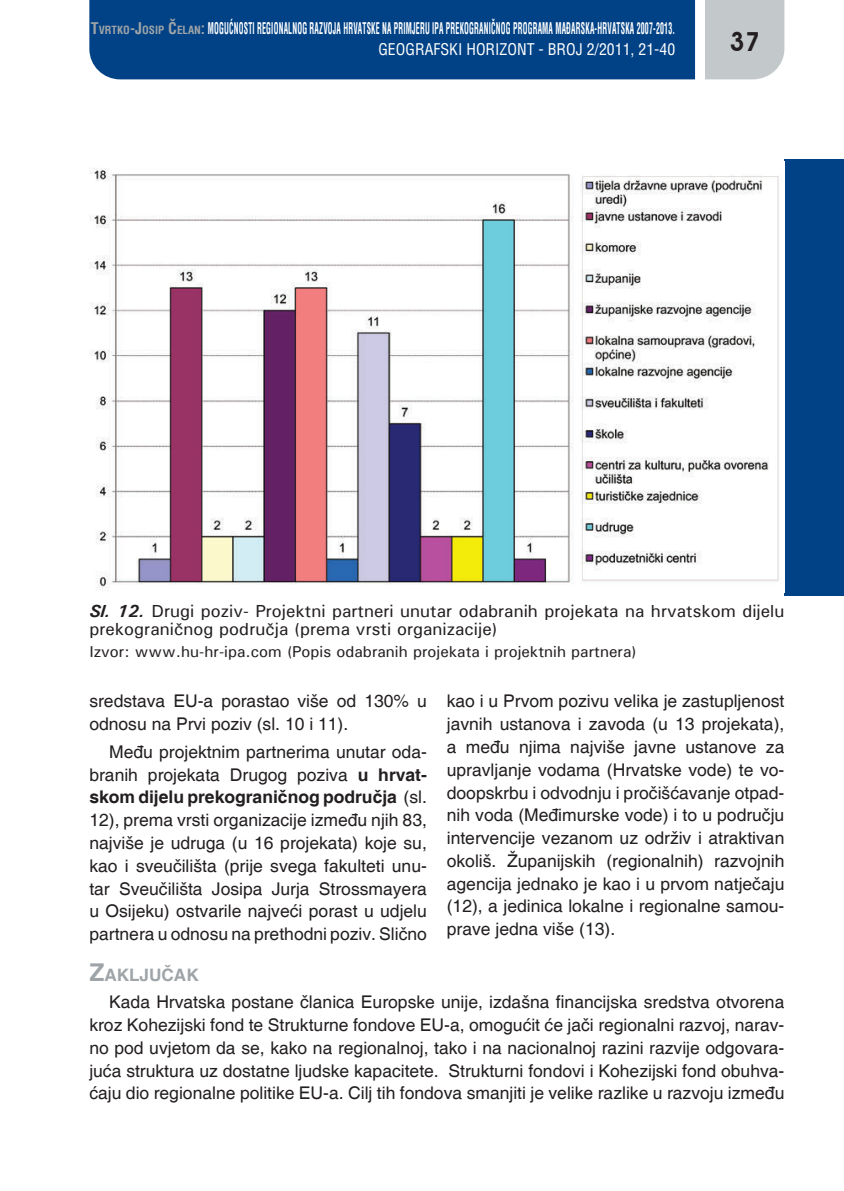
<style>
.page{position:relative;width:844px;height:1191px;background:#fff}
.page>*{position:absolute;margin:0;border:0;box-sizing:border-box;transform-origin:0 0}
.t1{font:600 26.25px "Avant Garde IT Cby BT";color:#231f20}
.Standard__Web{font:17.5px/22.8px "Helvetica";color:#231f20;text-align:justify}
.t2{font:500 17.5px/17.5px "Univers";color:#231f20}
.t3{font:700 17.15px "Helvetica";color:#9ea4a7}
.t4{font:700 condensed 15.75px "Helvetica";letter-spacing:.025em;color:#fff;scale:.5 1}
.t5{font:500 15.75px "Univers";color:#231f20}
.t6{font:condensed 15.75px "Helvetica";color:#fff}
.s1{color:#9ea4a7}
.s2{font-size:11.03px;color:#9ea4a7}
.s3{font-weight:700;font-style:italic}
.s4{font-weight:700}
.s5{font-size:24.5px}
</style>
<div class="page">
<div style="left:705px;top:0;width:79px;height:79px;background:#c3c8ca"></div>
<div style="left:89px;top:0;width:605px;height:79px;background:#014286"></div>
<div style="left:784px;top:159px;width:59px;height:436px;background:#014286"></div>
<img style="left:90px;top:168px;width:689px;height:422px">
<p class="t4" style="left:91px;top:18px;width:1169px"><span class="s1">T</span><span class="s2">VRTKO</span><span class="s1">-J</span><span class="s2">OSIP</span> <span class="s1">Č</span><span class="s2">ELAN</span><span class="s1">:</span> MOGUĆNOSTI REGIONALNOG RAZVOJA HRVATSKE NA PRIMJERU IPA PREKOGRANIČNOG PROGRAMA MAĐARSKA-HRVATSKA 2007-2013.</p>
<p class="t6" style="left:378px;top:39px;width:298px">GEOGRAFSKI HORIZONT - BROJ 2/2011, 21-40</p>
<h1 class="t1" style="left:729px;top:26px;width:32px">37</h1>
<p class="t2" style="left:89px;top:602px;width:696px"><span class="s3">Sl. 12.</span> Drugi poziv- Projektni partneri unutar odabranih projekata na hrvatskom dijelu prekograničnog područja (prema vrsti organizacije)</p>
<p class="t5" style="left:89px;top:642px;width:548px">Izvor: www.hu-hr-ipa.com (Popis odabranih projekata i projektnih partnera)</p>
<p class="Standard__Web" style="left:89px;top:690px;width:339px">sredstava EU-a porastao više od 130% u odnosu na Prvi poziv (sl. 10 i 11).</p>
<p class="Standard__Web" style="left:89px;top:741px;width:339px;text-indent:20px">Među projektnim partnerima unutar oda&shy;branih projekata Drugog poziva <span class="s4">u hrvat&shy;skom dijelu prekograničnog područja</span> (sl.<br>12), prema vrsti organizacije između njih 83, najviše je udruga (u 16 projekata) koje su, kao i sveučilišta (prije svega fakulteti unu&shy;tar Sveučilišta Josipa Jurja Strossmayera u Osijeku) ostvarile najveći porast u udjelu partnera u odnosu na prethodni poziv. Slično</p>
<p class="Standard__Web" style="left:446px;top:690px;width:339px">kao i u Prvom pozivu velika je zastupljenost javnih ustanova i zavoda (u 13 projekata), a među njima najviše javne ustanove za upravljanje vodama (Hrvatske vode) te vo&shy;doopskrbu i odvodnju i pročišćavanje otpad&shy;nih voda (Međimurske vode) i to u području intervencije vezanom uz održiv i atraktivan okoliš. Županijskih (regionalnih) razvojnih agencija jednako je kao i u prvom natječaju (12), a jedinica lokalne i regionalne samou&shy;prave jedna više (13).</p>
<p class="t3" style="left:89px;top:964px;width:111px"><span class="s5">Z</span>AKLJUČAK</p>
<p class="Standard__Web" style="left:89px;top:991px;width:696px;text-indent:20px">Kada Hrvatska postane članica Europske unije, izdašna financijska sredstva otvorena kroz Kohezijski fond te Strukturne fondove EU-a, omogućit će jači regionalni razvoj, narav&shy;no pod uvjetom da se, kako na regionalnoj, tako i na nacionalnoj razini razvije odgovara&shy;juća struktura uz dostatne ljudske kapacitete. Strukturni fondovi i Kohezijski fond obuhva&shy;ćaju dio regionalne politike EU-a. Cilj tih fondova smanjiti je velike razlike u razvoju između</p>
</div>
